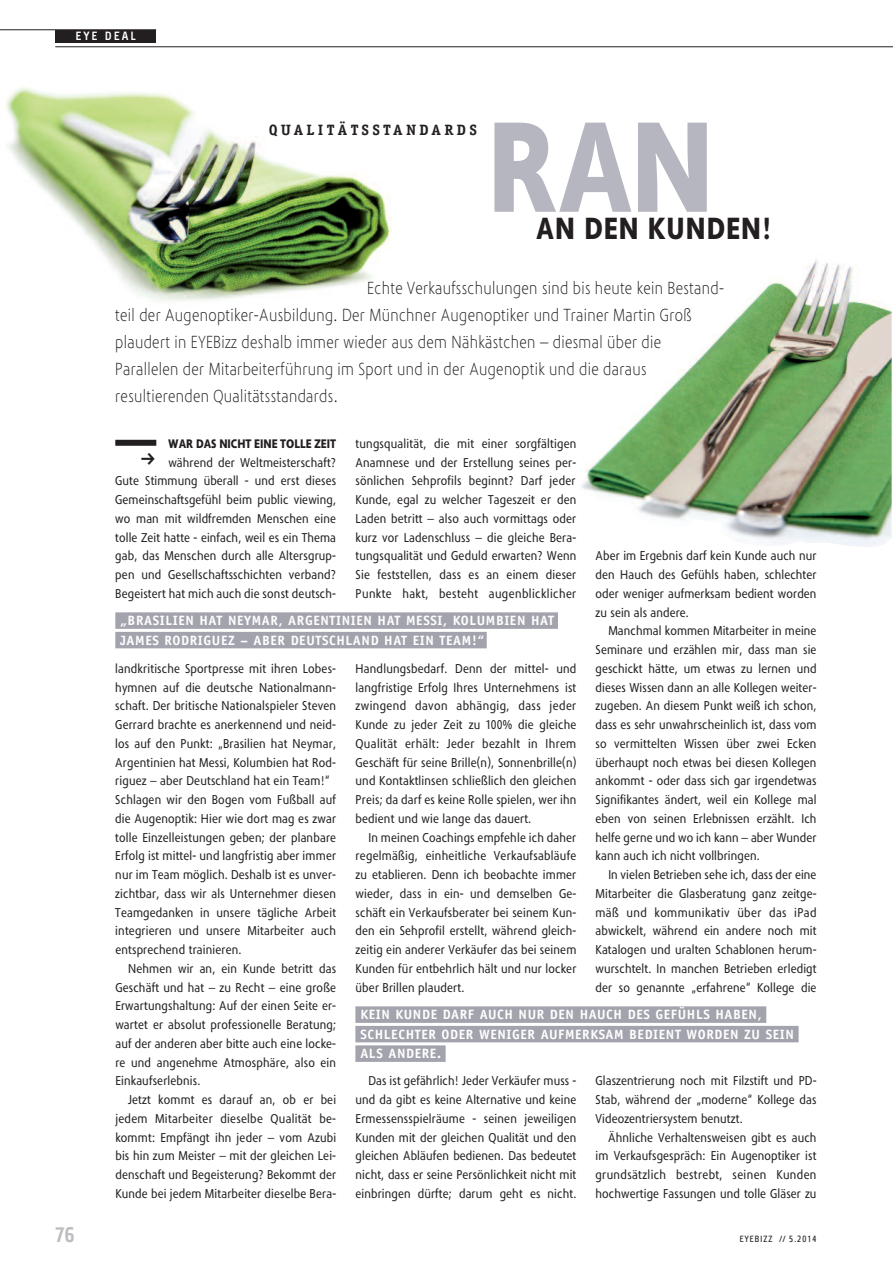
<style>
.page{position:relative;width:893px;height:1263px;background:#fff}
.page>*{position:absolute;margin:0;border:0;box-sizing:border-box;transform-origin:0 0}
.t1{font:900 132px "Phoenica STD Cn";color:#b5b6bf}
.t2{font:900 31.5px "Phoenica STD Cn";letter-spacing:.03em;color:#231f20}
.t3{font:21px "Etelka Narrow Medium Pro";color:#bcbdc0}
.t4{font:21px "FF Dingbests";color:#231f20}
.t5{font:300 18px/27px "Phoenica STD Cn";letter-spacing:.02em;color:#231f20}
.t6{font:700 15px "Officina Serif";letter-spacing:.22em;color:#231f20}
.t7{font:700 13.5px/19.5px "Officina Sans";letter-spacing:.045em;color:#fff}
.t8{font:13.2px/18.8px "Phoenica STD Cn";letter-spacing:.01em;color:#231f20;text-align:justify;scale:1.04 1}
.t9{font:900 12.75px "Phoenica STD Cn";color:#231f20}
.t10{font:12px "Etelka Narrow Medium Pro";letter-spacing:.225em;color:#fff}
.t11{font:9px "Etelka Narrow Text Pro";letter-spacing:.13em;color:#231f20}
.s1{color:#a3a3ae}
</style>
<div class="page">
<img style="left:6px;top:46px;width:395px;height:255px">
<div style="left:55px;top:30px;width:101px;height:13px;background:#231f20"></div>
<hr style="left:0;top:30px;width:156px;height:1px;background:#231f20">
<div style="left:115px;top:612px;width:443px;height:17px;background:#a3a3ae"></div>
<div style="left:115px;top:632px;width:372px;height:16px;background:#a3a3ae"></div>
<div style="left:355px;top:1006px;width:411px;height:17px;background:#a3a3ae"></div>
<div style="left:355px;top:1026px;width:444px;height:16px;background:#a3a3ae"></div>
<div style="left:355px;top:1045px;width:91px;height:17px;background:#a3a3ae"></div>
<hr style="left:55px;top:47px;width:838px;height:1px;background:#231f20">
<div style="left:115px;top:440px;width:41px;height:6px;background:#231f20"></div>
<img style="left:581px;top:260px;width:311px;height:287px">
<p class="t10" style="left:76px;top:32px;width:61px">EYE DEAL</p>
<p class="t6" style="left:269px;top:125px;width:210px">QUALITÄTSSTANDARDS</p>
<h1 class="t1" style="left:487px;top:117px;width:228px">RAN</h1>
<h2 class="t2" style="left:536px;top:216px;width:237px">AN DEN KUNDEN!</h2>
<h3 class="t3" style="left:55px;top:1227px;width:20px">76</h3>
<p class="t5" style="left:115px;top:276px;width:610px;text-indent:252px">Echte Verkaufsschulungen sind bis heute kein Bestand&shy;teil der Augenoptiker-Ausbildung. Der Münchner Augenoptiker und Trainer Martin Groß plaudert in EYEBizz deshalb immer wieder aus dem Nähkästchen – diesmal über die Parallelen der Mitarbeiterführung im Sport und in der Augenoptik und die daraus resultierenden Qualitätsstandards.</p>
<p class="t8" style="left:356px;top:435px;width:214px">tungsqualität, die mit einer sorgfältigen Anamnese und der Erstellung seines per&shy;sönlichen Sehprofils beginnt? Darf jeder Kunde, egal zu welcher Tageszeit er den Laden betritt – also auch vormittags oder kurz vor Ladenschluss – die gleiche Bera&shy;tungsqualität und Geduld erwarten? Wenn Sie feststellen, dass es an einem dieser Punkte hakt, besteht augenblicklicher</p>
<p class="t9" style="left:168px;top:439px;width:169px">WAR DAS NICHT EINE TOLLE ZEIT</p>
<p class="t8" style="left:115px;top:454px;width:214px;text-indent:53px">während der Weltmeisterschaft?<br>Gute Stimmung überall - und erst dieses Gemeinschaftsgefühl beim public viewing, wo man mit wildfremden Menschen eine tolle Zeit hatte - einfach, weil es ein Thema gab, das Menschen durch alle Altersgrup&shy;pen und Gesellschaftsschichten verband?<br>Begeistert hat mich auch die sonst deutsch-</p>
<h3 class="t4" style="left:140px;top:446px;width:18px">f</h3>
<p class="t8" style="left:596px;top:548px;width:214px">Aber im Ergebnis darf kein Kunde auch nur den Hauch des Gefühls haben, schlechter oder weniger aufmerksam bedient worden zu sein als andere.</p>
<p class="t8" style="left:596px;top:623px;width:214px;text-indent:13px">Manchmal kommen Mitarbeiter in meine Seminare und erzählen mir, dass man sie geschickt hätte, um etwas zu lernen und dieses Wissen dann an alle Kollegen weiter&shy;zugeben. An diesem Punkt weiß ich schon, dass es sehr unwahrscheinlich ist, dass vom so vermittelten Wissen über zwei Ecken überhaupt noch etwas bei diesen Kollegen ankommt - oder dass sich gar irgendetwas Signifikantes ändert, weil ein Kollege mal eben von seinen Erlebnissen erzählt. Ich helfe gerne und wo ich kann – aber Wunder kann auch ich nicht vollbringen.</p>
<p class="t8" style="left:596px;top:866px;width:214px;text-indent:13px">In vielen Betrieben sehe ich, dass der eine Mitarbeiter die Glasberatung ganz zeitge&shy;mäß und kommunikativ über das iPad abwickelt, während ein andere noch mit Katalogen und uralten Schablonen herum&shy;wurschtelt. In manchen Betrieben erledigt der so genannte „erfahrene“ Kollege die</p>
<p class="t7" style="left:120px;top:612px;width:439px">„BRASILIEN HAT NEYMAR, ARGENTINIEN HAT MESSI, KOLUMBIEN HAT<span class="s1">.<br></span>JAMES RODRIGUEZ – ABER DEUTSCHLAND HAT EIN TEAM!“<span class="s1">.</span></p>
<p class="t8" style="left:356px;top:660px;width:214px">Handlungsbedarf. Denn der mittel- und langfristige Erfolg Ihres Unternehmens ist zwingend davon abhängig, dass jeder Kunde zu jeder Zeit zu 100% die gleiche Qualität erhält: Jeder bezahlt in Ihrem Geschäft für seine Brille(n), Sonnenbrille(n) und Kontaktlinsen schließlich den gleichen Preis; da darf es keine Rolle spielen, wer ihn bedient und wie lange das dauert.</p>
<p class="t8" style="left:356px;top:829px;width:214px;text-indent:13px">In meinen Coachings empfehle ich daher regelmäßig, einheitliche Verkaufsabläufe zu etablieren. Denn ich beobachte immer wieder, dass in ein- und demselben Ge&shy;schäft ein Verkaufsberater bei seinem Kun&shy;den ein Sehprofil erstellt, während gleich&shy;zeitig ein anderer Verkäufer das bei seinem Kunden für entbehrlich hält und nur locker über Brillen plaudert.</p>
<p class="t8" style="left:115px;top:660px;width:214px;text-align:left">landkritische Sportpresse mit ihren Lobes&shy;hymnen auf die deutsche Nationalmann&shy;schaft. Der britische Nationalspieler Steven Gerrard brachte es anerkennend und neid&shy;los auf den Punkt: „Brasilien hat Neymar, Argentinien hat Messi, Kolumbien hat Rod&shy;riguez – aber Deutschland hat ein Team!“ Schlagen wir den Bogen vom Fußball auf die Augenoptik: Hier wie dort mag es zwar tolle Einzelleistungen geben; der planbare Erfolg ist mittel- und langfristig aber immer nur im Team möglich. Deshalb ist es unver&shy;zichtbar, dass wir als Unternehmer diesen Teamgedanken in unsere tägliche Arbeit integrieren und unsere Mitarbeiter auch entsprechend trainieren.</p>
<p class="t8" style="left:115px;top:960px;width:214px;text-indent:13px">Nehmen wir an, ein Kunde betritt das Geschäft und hat – zu Recht – eine große Erwartungshaltung: Auf der einen Seite er&shy;wartet er absolut professionelle Beratung; auf der anderen aber bitte auch eine locke&shy;re und angenehme Atmosphäre, also ein Einkaufserlebnis.</p>
<p class="t8" style="left:115px;top:1091px;width:214px;text-indent:13px">Jetzt kommt es darauf an, ob er bei jedem Mitarbeiter dieselbe Qualität be&shy;kommt: Empfängt ihn jeder – vom Azubi bis hin zum Meister – mit der gleichen Lei&shy;denschaft und Begeisterung? Bekommt der Kunde bei jedem Mitarbeiter dieselbe Bera-</p>
<p class="t7" style="left:360px;top:1006px;width:440px">KEIN KUNDE DARF AUCH NUR DEN HAUCH DES GEFÜHLS HABEN,<span class="s1">.<br></span>SCHLECHTER ODER WENIGER AUFMERKSAM BEDIENT WORDEN ZU SEIN<span class="s1">.<br></span>ALS ANDERE.<span class="s1">.</span></p>
<p class="t8" style="left:356px;top:1073px;width:214px;text-indent:13px">Das ist gefährlich! Jeder Verkäufer muss - und da gibt es keine Alternative und keine Ermessensspielräume - seinen jeweiligen Kunden mit der gleichen Qualität und den gleichen Abläufen bedienen. Das bedeutet nicht, dass er seine Persönlichkeit nicht mit einbringen dürfte; darum geht es nicht.</p>
<p class="t8" style="left:596px;top:1073px;width:214px">Glaszentrierung noch mit Filzstift und PD-Stab, während der „moderne“ Kollege das Videozentriersystem benutzt.</p>
<p class="t8" style="left:596px;top:1129px;width:214px;text-indent:13px">Ähnliche Verhaltensweisen gibt es auch im Verkaufsgespräch: Ein Augenoptiker ist grundsätzlich bestrebt, seinen Kunden hochwertige Fassungen und tolle Gläser zu</p>
<p class="t11" style="left:740px;top:1235px;width:78px">EYEBIZZ // 5.2014</p>
</div>
